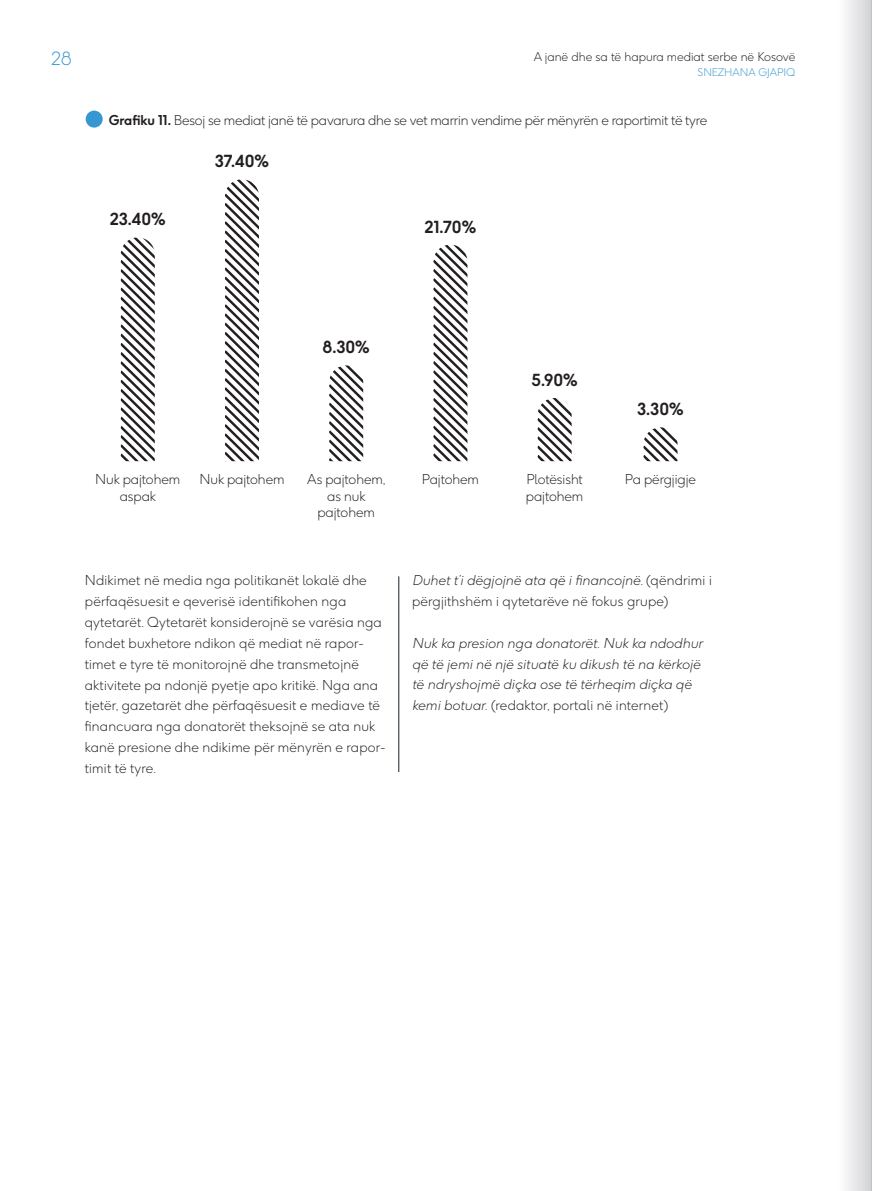
<style>
.page{position:relative;width:872px;height:1191px;background:#fff}
.page>*{position:absolute;margin:0;border:0;box-sizing:border-box;transform-origin:0 0}
.t1{font:300 18px "F37 Ginger Pro";color:#3797d3}
.t2{font:700 16.5px "F37 Ginger Pro";letter-spacing:-.005em;color:#231f20}
.t3{font:300 13.5px/20.9px "F37 Ginger Pro";letter-spacing:.015em;color:#231f20}
.t4{font:italic 300 13.5px/20.9px "F37 Ginger Pro";letter-spacing:.015em;color:#231f20}
.t5{font:300 13.5px/16.5px "F37 Ginger Pro";letter-spacing:-.005em;color:#231f20;text-align:center}
.t6{font:300 13.5px "F37 Ginger Pro";letter-spacing:-.015em;color:#231f20}
.t7{font:300 12px "F37 Ginger Pro";color:#231f20}
.t8{font:300 10.5px "F37 Ginger Pro";color:#3797d3}
.s1{font-weight:700}
.s2{font-style:italic}
.s3{font-style:normal}
</style>
<div class="page">
<hr style="left:398px;top:576px;width:1px;height:196px;background:#16222b">
<div style="left:86px;top:111px;width:17px;height:17px;background:#3797d3;border-radius:50%"></div>
<svg style="left:121px;top:237px;width:34px;height:224px"></svg>
<svg style="left:225px;top:179px;width:34px;height:282px"></svg>
<svg style="left:329px;top:365px;width:34px;height:96px"></svg>
<svg style="left:433px;top:245px;width:34px;height:216px"></svg>
<svg style="left:537px;top:398px;width:34px;height:63px"></svg>
<svg style="left:643px;top:427px;width:34px;height:34px"></svg>
<div style="left:836px;top:0;width:36px;height:1191px;background:linear-gradient(to right,#fff,#d2d3d5)"></div>
<hr style="left:871px;top:0;width:1px;height:1191px;background:#bcbdc0">
<h1 class="t1" style="left:51px;top:48px;width:22px">28</h1>
<p class="t7" style="left:533px;top:49px;width:263px">A janë dhe sa të hapura mediat serbe në Kosovë</p>
<p class="t8" style="left:697px;top:66px;width:99px">SNEZHANA GJAPIQ</p>
<p class="t6" style="left:109px;top:111px;width:600px"><span class="s1">Grafiku 11.</span> Besoj se mediat janë të pavarura dhe se vet marrin vendime për mënyrën e raportimit të tyre</p>
<p class="t2" style="left:110px;top:209px;width:58px">23.40%</p>
<p class="t2" style="left:215px;top:150px;width:56px">37.40%</p>
<p class="t2" style="left:322px;top:337px;width:49px">8.30%</p>
<p class="t2" style="left:424px;top:216px;width:53px">21.70%</p>
<p class="t2" style="left:531px;top:369px;width:48px">5.90%</p>
<p class="t2" style="left:637px;top:398px;width:48px">3.30%</p>
<p class="t5" style="left:95px;top:471px;width:87px">Nuk pajtohem aspak</p>
<p class="t5" style="left:199px;top:471px;width:87px">Nuk pajtohem</p>
<p class="t5" style="left:307px;top:471px;width:80px">As pajtohem, as nuk pajtohem</p>
<p class="t5" style="left:422px;top:471px;width:59px">Pajtohem</p>
<p class="t5" style="left:526px;top:471px;width:59px;text-align:left">Plotësisht pajtohem</p>
<p class="t5" style="left:625px;top:471px;width:73px">Pa përgjigje</p>
<p class="t3" style="left:85px;top:570px;width:302px">Ndikimet në media nga politikanët lokalë dhe përfaqësuesit e qeverisë identifikohen nga qytetarët. Qytetarët konsiderojnë se varësia nga fondet buxhetore ndikon që mediat në rapor&shy;timet e tyre të monitorojnë dhe transmetojnë aktivitete pa ndonjë pyetje apo kritikë. Nga ana tjetër, gazetarët dhe përfaqësuesit e mediave të financuara nga donatorët theksojnë se ata nuk kanë presione dhe ndikime për mënyrën e rapor&shy;timit të tyre.</p>
<p class="t3" style="left:412px;top:570px;width:301px"><span class="s2">Duhet t’i dëgjojnë ata që i financojnë.</span> (qëndrimi i përgjithshëm i qytetarëve në fokus grupe)</p>
<p class="t4" style="left:412px;top:632px;width:292px">Nuk ka presion nga donatorët. Nuk ka ndodhur që të jemi në një situatë ku dikush të na kërkojë të ndryshojmë diçka ose të tërheqim diçka që kemi botuar. <span class="s3">(redaktor, portali në internet)</span></p>
</div>
